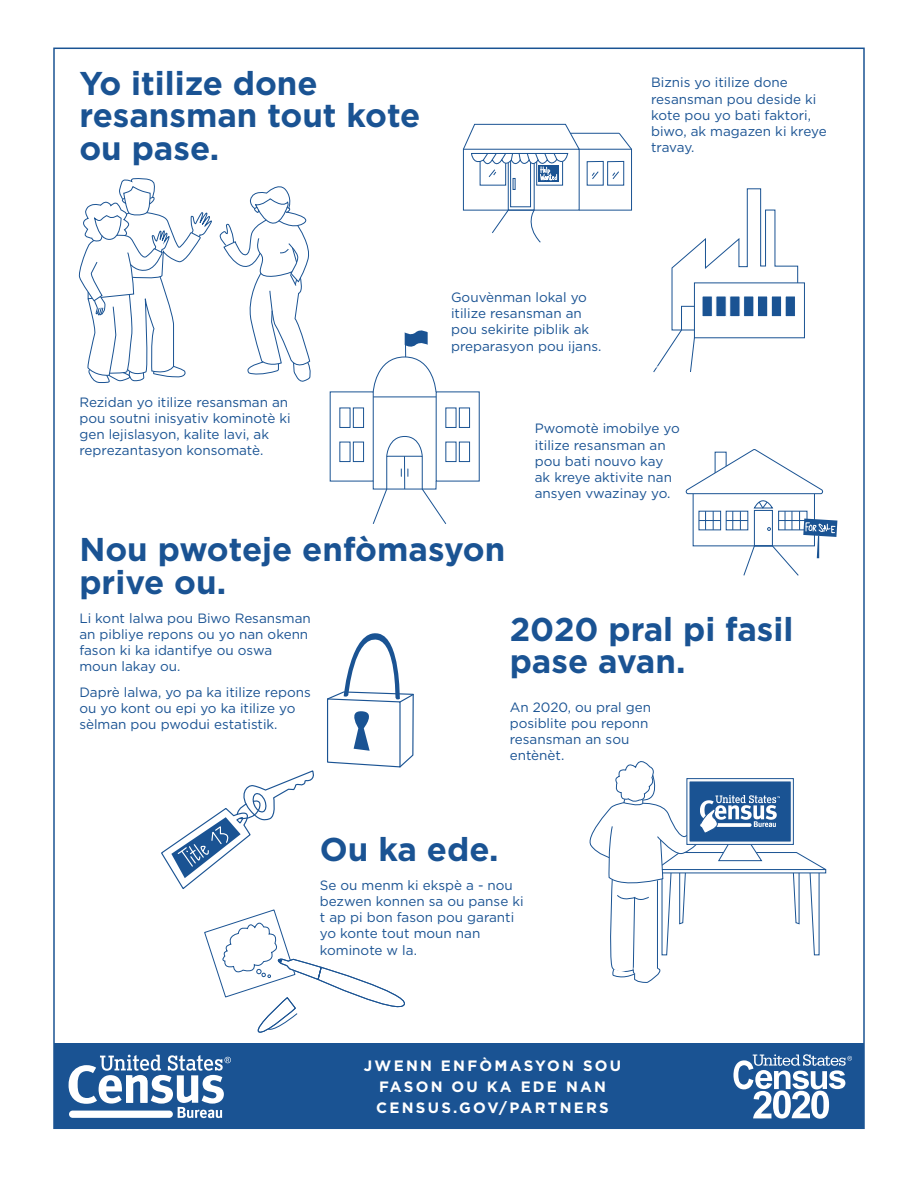
<style>
.page{position:relative;width:918px;height:1188px;background:#fff}
.page>*{position:absolute;margin:0;border:0;box-sizing:border-box;transform-origin:0 0}
.t1{font:700 33px/32.2px "Gotham";color:#1a5393}
.t2{font:700 15px/21px "Gotham";letter-spacing:.15em;color:#fff;text-align:center}
.t3{font:13.5px/16.2px "Gotham";color:#1a5393}
</style>
<div class="page">
<div style="left:54px;top:1044px;width:810px;height:84px;background:#1a5393"></div>
<svg style="left:327px;top:633px;width:87px;height:135px"></svg>
<svg style="left:161px;top:771px;width:153px;height:118px"></svg>
<svg style="left:78px;top:178px;width:233px;height:205px"></svg>
<div style="left:694px;top:283px;width:111px;height:55px;border:1px solid #1a5393"></div>
<div style="left:353px;top:408px;width:11px;height:20px;border:1px solid #1a5393"></div>
<div style="left:459px;top:408px;width:11px;height:20px;border:1px solid #1a5393"></div>
<div style="left:353px;top:442px;width:11px;height:20px;border:1px solid #1a5393"></div>
<div style="left:459px;top:442px;width:11px;height:20px;border:1px solid #1a5393"></div>
<svg style="left:372px;top:436px;width:75px;height:88px"></svg>
<hr style="left:373px;top:397px;width:63px;height:1px;background:#1a5393">
<svg style="left:372px;top:330px;width:65px;height:63px"></svg>
<svg style="left:462px;top:124px;width:170px;height:119px"></svg>
<svg style="left:653px;top:188px;width:145px;height:184px"></svg>
<svg style="left:204px;top:909px;width:201px;height:124px"></svg>
<svg style="left:685px;top:449px;width:152px;height:127px"></svg>
<svg style="left:69px;top:1055px;width:162px;height:63px"></svg>
<svg style="left:585px;top:761px;width:267px;height:358px"></svg>
<h1 class="t1" style="left:79px;top:67px;width:343px">Yo itilize done resansman tout kote ou pase.</h1>
<p class="t3" style="left:651px;top:74px;width:177px">Biznis yo itilize done resansman pou deside ki kote pou yo bati faktori, biwo, ak magazen ki kreye travay.</p>
<p class="t3" style="left:79px;top:394px;width:213px">Rezidan yo itilize resansman an pou soutni inisyativ kominotè ki gen lejislasyon, kalite lavi, ak reprezantasyon konsomatè.</p>
<p class="t3" style="left:451px;top:289px;width:152px">Gouvènman lokal yo itilize resansman an pou sekirite piblik ak preparasyon pou ijans.</p>
<p class="t3" style="left:535px;top:420px;width:147px">Pwomotè imobilye yo itilize resansman an pou bati nouvo kay ak kreye aktivite nan ansyen vwazinay yo.</p>
<h2 class="t1" style="left:79px;top:533px;width:427px">Nou pwoteje enfòmasyon prive ou.</h2>
<p class="t3" style="left:79px;top:610px;width:233px">Li kont lalwa pou Biwo Resansman an pibliye repons ou yo nan okenn fason ki ka idantifye ou oswa moun lakay ou.</p>
<p class="t3" style="left:79px;top:683px;width:233px">Daprè lalwa, yo pa ka itilize repons ou yo kont ou epi yo ka itilize yo sèlman pou pwodui estatistik.</p>
<h3 class="t1" style="left:510px;top:613px;width:285px">2020 pral pi fasil pase avan.</h3>
<p class="t3" style="left:510px;top:698px;width:143px">An 2020, ou pral gen posiblite pou reponn resansman an sou entènèt.</p>
<h4 class="t1" style="left:320px;top:833px;width:180px">Ou ka ede.</h4>
<p class="t3" style="left:320px;top:877px;width:205px">Se ou menm ki ekspè a - nou bezwen konnen sa ou panse ki t ap pi bon fason pou garanti yo konte tout moun nan kominote w la.</p>
<p class="t2" style="left:364px;top:1055px;width:259px">JWENN ENFÒMASYON SOU<br>FASON OU KA EDE NAN<br>CENSUS.GOV/PARTNERS</p>
</div>
